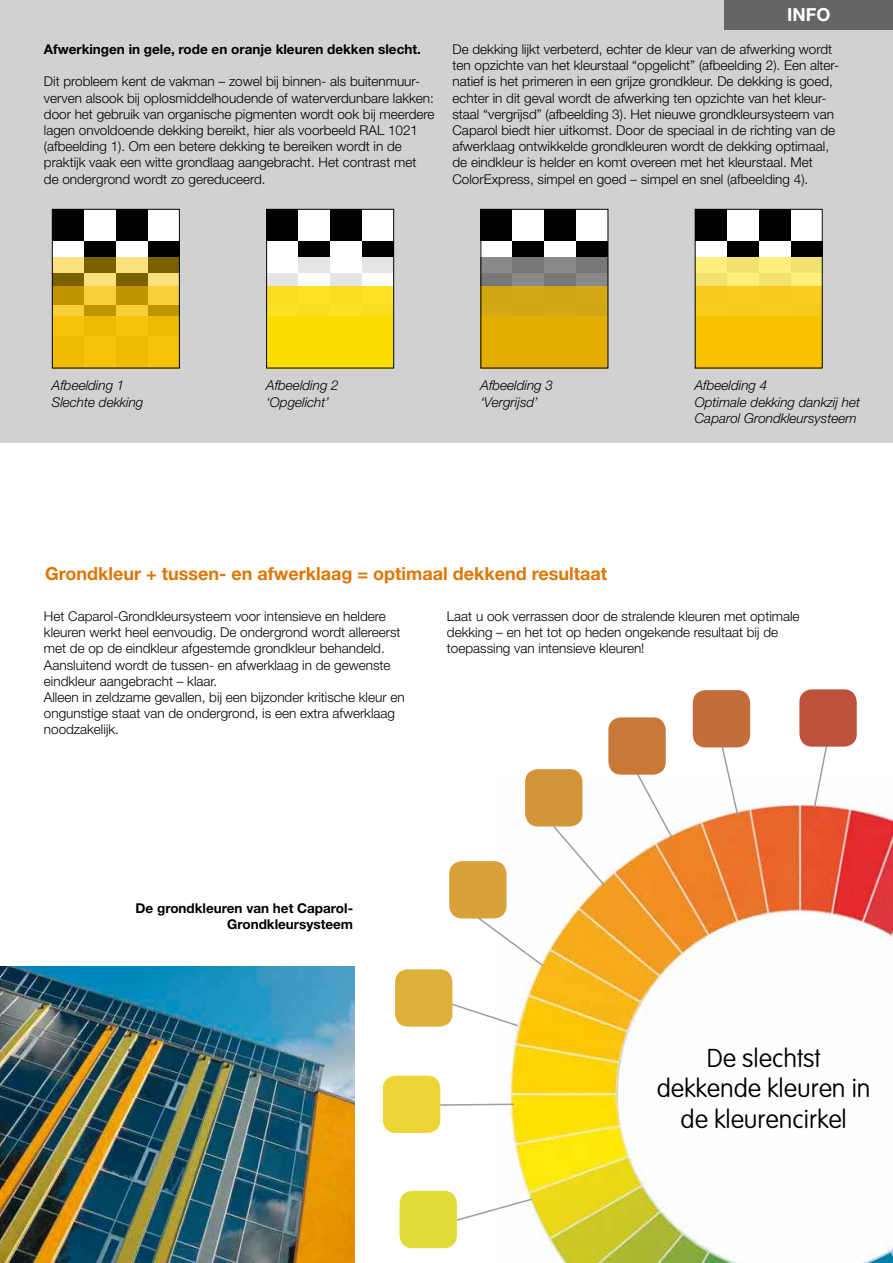
<style>
.page{position:relative;width:893px;height:1263px;background:#fff}
.page>*{position:absolute;margin:0;border:0;box-sizing:border-box;transform-origin:0 0}
.t1{font:100 25.5px/30.6px "VAG Rounded Std";color:#000;text-align:center}
.t2{font:700 18px "Helvetica Neue LT Pro";color:#dd7602}
.t3{font:700 18px "Helvetica Neue LT Pro";color:#fff}
.t4{font:300 13.5px/16.2px "Helvetica Neue LT Pro";color:#000}
.t5{font:italic 300 13.5px/16.2px "Helvetica Neue LT Pro";color:#000}
.t6{font:700 13.5px/16.2px "Helvetica Neue LT Pro";color:#000;text-align:right}
</style>
<div class="page">
<div style="left:0;top:0;width:893px;height:443px;background:#d0d1d2"></div>
<img style="left:500px;top:777px;width:393px;height:486px">
<div style="left:52px;top:209px;width:32px;height:32px;background:#000"></div>
<div style="left:52px;top:241px;width:32px;height:32px;background:#fff"></div>
<div style="left:116px;top:209px;width:32px;height:32px;background:#000"></div>
<div style="left:116px;top:241px;width:32px;height:32px;background:#fff"></div>
<div style="left:84px;top:209px;width:32px;height:32px;background:#fff"></div>
<div style="left:84px;top:241px;width:32px;height:32px;background:#000"></div>
<div style="left:148px;top:209px;width:32px;height:32px;background:#fff"></div>
<div style="left:148px;top:241px;width:32px;height:32px;background:#000"></div>
<div style="left:266px;top:209px;width:32px;height:32px;background:#000"></div>
<div style="left:266px;top:241px;width:32px;height:32px;background:#fff"></div>
<div style="left:330px;top:209px;width:32px;height:32px;background:#000"></div>
<div style="left:330px;top:241px;width:32px;height:32px;background:#fff"></div>
<div style="left:298px;top:209px;width:32px;height:32px;background:#fff"></div>
<div style="left:298px;top:241px;width:32px;height:32px;background:#000"></div>
<div style="left:362px;top:209px;width:32px;height:32px;background:#fff"></div>
<div style="left:362px;top:241px;width:32px;height:32px;background:#000"></div>
<div style="left:480px;top:209px;width:32px;height:32px;background:#000"></div>
<div style="left:480px;top:241px;width:32px;height:32px;background:#fff"></div>
<div style="left:544px;top:209px;width:32px;height:32px;background:#000"></div>
<div style="left:544px;top:241px;width:32px;height:32px;background:#fff"></div>
<div style="left:512px;top:209px;width:32px;height:32px;background:#fff"></div>
<div style="left:512px;top:241px;width:32px;height:32px;background:#000"></div>
<div style="left:576px;top:209px;width:32px;height:32px;background:#fff"></div>
<div style="left:576px;top:241px;width:32px;height:32px;background:#000"></div>
<div style="left:695px;top:209px;width:32px;height:32px;background:#000"></div>
<div style="left:695px;top:241px;width:32px;height:32px;background:#fff"></div>
<div style="left:759px;top:209px;width:32px;height:32px;background:#000"></div>
<div style="left:759px;top:241px;width:32px;height:32px;background:#fff"></div>
<div style="left:727px;top:209px;width:32px;height:32px;background:#fff"></div>
<div style="left:727px;top:241px;width:32px;height:32px;background:#000"></div>
<div style="left:791px;top:209px;width:32px;height:32px;background:#fff"></div>
<div style="left:791px;top:241px;width:32px;height:32px;background:#000"></div>
<svg style="left:54px;top:257px;width:124px;height:29px;background:#bba040"></svg>
<div style="left:266px;top:257px;width:128px;height:111px;background:linear-gradient(to right,#f2f2f2,#f2f2f2)"></div>
<div style="left:480px;top:257px;width:128px;height:111px;background:#808183"></div>
<div style="left:695px;top:257px;width:128px;height:111px;background:#f8e976"></div>
<svg style="left:54px;top:286px;width:124px;height:30px;background:#dbb21c"></svg>
<div style="left:52px;top:316px;width:128px;height:52px;background:#f7c200"></div>
<div style="left:266px;top:286px;width:128px;height:82px;background:#fbdf25"></div>
<div style="left:266px;top:316px;width:128px;height:52px;background:#fddc00"></div>
<div style="left:480px;top:286px;width:128px;height:82px;background:#d2a713"></div>
<div style="left:480px;top:316px;width:128px;height:52px;background:#e2af00"></div>
<div style="left:695px;top:286px;width:128px;height:82px;background:#f7cb1d"></div>
<div style="left:695px;top:316px;width:128px;height:52px;background:#f7c200"></div>
<div style="left:695px;top:209px;width:128px;height:159px;border:1px solid #000"></div>
<div style="left:480px;top:209px;width:128px;height:159px;border:1px solid #000"></div>
<div style="left:266px;top:209px;width:128px;height:159px;border:1px solid #000"></div>
<div style="left:52px;top:209px;width:128px;height:159px;border:1px solid #000"></div>
<div style="left:693px;top:690px;width:57px;height:57px;background:#c46c3a;border-radius:13px"></div>
<svg style="left:813px;top:747px;width:16px;height:62px"></svg>
<svg style="left:720px;top:746px;width:20px;height:71px"></svg>
<svg style="left:636px;top:775px;width:38px;height:64px"></svg>
<div style="left:799px;top:689px;width:58px;height:58px;background:#be513a;border-radius:13px"></div>
<div style="left:608px;top:717px;width:58px;height:58px;background:#c87937;border-radius:13px"></div>
<svg style="left:552px;top:824px;width:54px;height:63px"></svg>
<svg style="left:476px;top:915px;width:69px;height:53px"></svg>
<svg style="left:448px;top:1002px;width:72px;height:25px"></svg>
<div style="left:525px;top:769px;width:57px;height:57px;background:#d4943a;border-radius:13px"></div>
<div style="left:449px;top:861px;width:58px;height:57px;background:#d8a13a;border-radius:13px"></div>
<div style="left:395px;top:969px;width:57px;height:57px;background:#deb038;border-radius:13px"></div>
<svg style="left:440px;top:1103px;width:75px;height:3px"></svg>
<svg style="left:455px;top:1197px;width:78px;height:25px"></svg>
<div style="left:383px;top:1075px;width:57px;height:58px;background:#edd535;border-radius:13px"></div>
<div style="left:400px;top:1191px;width:57px;height:57px;background:#e0db39;border-radius:13px"></div>
<img style="left:0;top:966px;width:355px;height:297px">
<div style="left:725px;top:0;width:168px;height:30px;background:#646567"></div>
<p class="t6" style="left:44px;top:41px;width:378px">Afwerkingen in gele, rode en oranje kleuren dekken slecht.</p>
<p class="t4" style="left:44px;top:73px;width:392px">Dit probleem kent de vakman – zowel bij binnen- als buitenmuur&shy;verven alsook bij oplosmiddelhoudende of waterverdunbare lakken: door het gebruik van organische pigmenten wordt ook bij meerdere lagen onvoldoende dekking bereikt, hier als voorbeeld RAL 1021 (afbeelding 1). Om een betere dekking te bereiken wordt in de praktijk vaak een witte grondlaag aangebracht. Het contrast met de ondergrond wordt zo gereduceerd.</p>
<h2 class="t3" style="left:787px;top:4px;width:45px">INFO</h2>
<p class="t4" style="left:452px;top:41px;width:388px">De dekking lijkt verbeterd, echter de kleur van de afwerking wordt ten opzichte van het kleurstaal “opgelicht” (afbeelding 2). Een alter&shy;natief is het primeren in een grijze grondkleur. De dekking is goed, echter in dit geval wordt de afwerking ten opzichte van het kleur&shy;staal “vergrijsd” (afbeelding 3). Het nieuwe grondkleursysteem van Caparol biedt hier uitkomst. Door de speciaal in de richting van de afwerklaag ontwikkelde grondkleuren wordt de dekking optimaal, de eindkleur is helder en komt overeen met het kleurstaal. Met ColorExpress, simpel en goed – simpel en snel (afbeelding 4).</p>
<p class="t5" style="left:52px;top:377px;width:93px">Afbeelding 1<br>Slechte dekking</p>
<p class="t5" style="left:266px;top:377px;width:74px">Afbeelding 2 ‘Opgelicht’</p>
<p class="t5" style="left:480px;top:377px;width:74px">Afbeelding 3 ‘Vergrijsd’</p>
<p class="t5" style="left:695px;top:377px;width:167px">Afbeelding 4<br>Optimale dekking dankzij het<br>Caparol Grondkleursysteem</p>
<h2 class="t2" style="left:45px;top:562px;width:564px">Grondkleur + tussen- en afwerklaag = optimaal dekkend resultaat</h2>
<p class="t4" style="left:44px;top:608px;width:362px">Het Caparol-Grondkleursysteem voor intensieve en heldere kleuren werkt heel eenvoudig. De ondergrond wordt allereerst met de op de eindkleur afgestemde grondkleur behandeld.<br>Aansluitend wordt de tussen- en afwerklaag in de gewenste eindkleur aangebracht – klaar.<br>Alleen in zeldzame gevallen, bij een bijzonder kritische kleur en ongunstige staat van de ondergrond, is een extra afwerklaag noodzakelijk.</p>
<p class="t4" style="left:447px;top:608px;width:354px">Laat u ook verrassen door de stralende kleuren met optimale dekking – en het tot op heden ongekende resultaat bij de toepassing van intensieve kleuren!</p>
<p class="t6" style="left:136px;top:899px;width:219px">De grondkleuren van het Caparol-<br>Grondkleursysteem</p>
<h1 class="t1" style="left:657px;top:1043px;width:215px">De slechtst dekkende kleuren in de kleurencirkel</h1>
</div>
